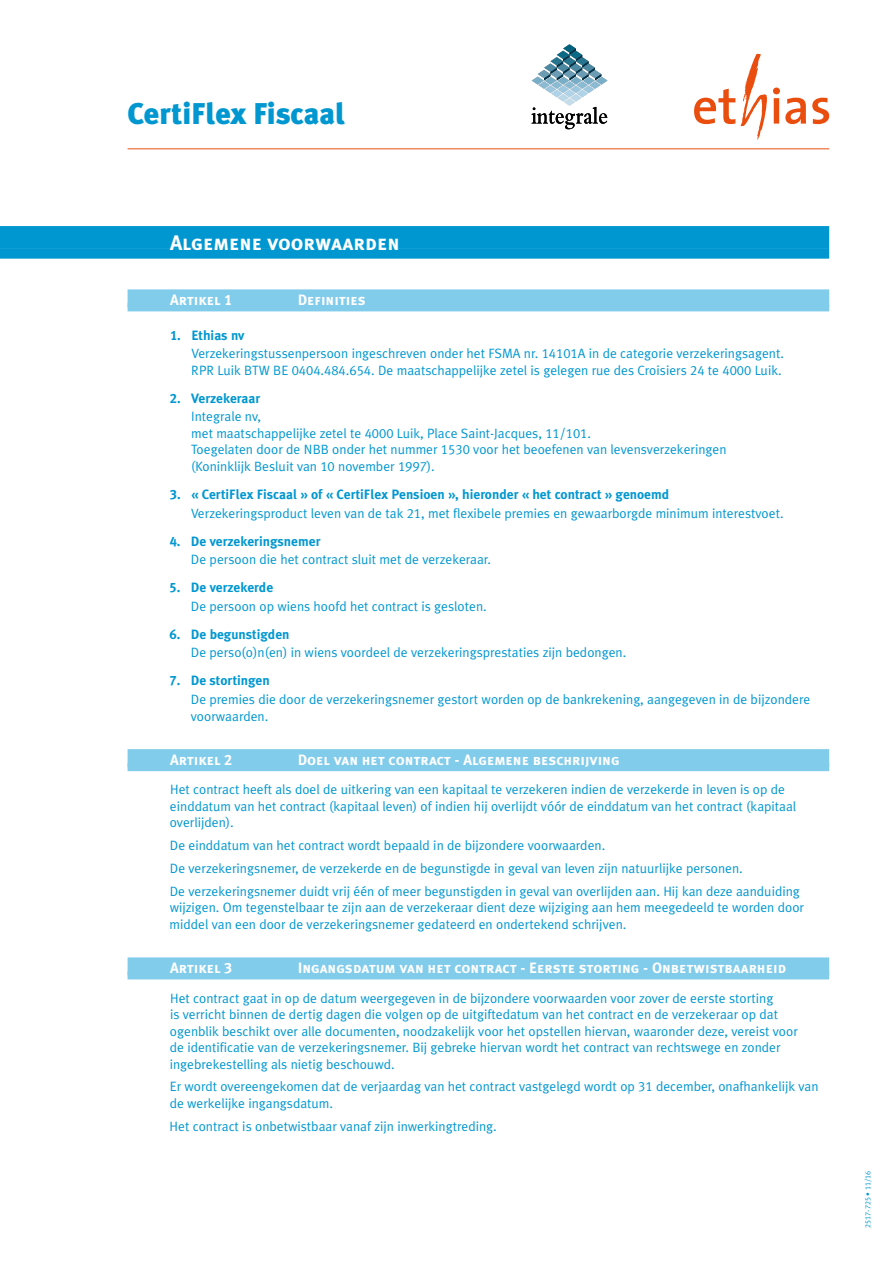
<style>
.page{position:relative;width:893px;height:1263px;background:#fff}
.page>*{position:absolute;margin:0;border:0;box-sizing:border-box;transform-origin:0 0}
.t1{font:900 30px "Meta Ethias";color:#0097d1}
.t2{font:21px "Meta Ethias Bold Caps";color:#fff}
.t3{font:15px "Meta Ethias Bold Caps";color:#fff}
.t4{font:13.5px/16.5px "Meta Ethias Normal";color:#0097d1}
.t5{font:700 13.5px "Meta Ethias";color:#0097d1}
.t6{font:7.5px "Meta Ethias Normal";color:#0097d1}
</style>
<div class="page">
<hr style="left:128px;top:148px;width:701px;height:1px;background:#e94e0f">
<svg style="left:741px;top:54px;width:26px;height:86px"></svg>
<svg style="left:694px;top:89px;width:41px;height:35px"></svg>
<svg style="left:773px;top:88px;width:33px;height:36px"></svg>
<svg style="left:812px;top:98px;width:17px;height:26px"></svg>
<svg style="left:531px;top:44px;width:77px;height:85px"></svg>
<div style="left:0;top:226px;width:829px;height:23px;background:#0097d1"></div>
<div style="left:0;top:248px;width:829px;height:11px;background:#0097d1"></div>
<div style="left:128px;top:289px;width:701px;height:18px;background:#81cbeb"></div>
<div style="left:128px;top:303px;width:701px;height:8px;background:#81cbeb"></div>
<div style="left:128px;top:749px;width:701px;height:18px;background:#81cbeb"></div>
<div style="left:128px;top:763px;width:701px;height:8px;background:#81cbeb"></div>
<div style="left:128px;top:957px;width:701px;height:18px;background:#81cbeb"></div>
<div style="left:128px;top:971px;width:701px;height:8px;background:#81cbeb"></div>
<h1 class="t1" style="left:128px;top:96px;width:219px">CertiFlex Fiscaal</h1>
<h2 class="t2" style="left:170px;top:231px;width:231px">Algemene voorwaarden</h2>
<p class="t3" style="left:170px;top:291px;width:64px">Artikel 1</p>
<p class="t3" style="left:298px;top:291px;width:70px">Definities</p>
<p class="t5" style="left:170px;top:327px;width:76px">1. Ethias nv</p>
<p class="t4" style="left:191px;top:345px;width:594px">Verzekeringstussenpersoon ingeschreven onder het FSMA nr. 14101A in de categorie verzekeringsagent.<br>RPR Luik BTW BE 0404.484.654. De maatschappelijke zetel is gelegen rue des Croisiers 24 te 4000 Luik.</p>
<p class="t5" style="left:170px;top:390px;width:92px">2. Verzekeraar</p>
<p class="t4" style="left:191px;top:408px;width:537px">Integrale nv,<br>met maatschappelijke zetel te 4000 Luik, Place Saint-Jacques, 11/101.<br>Toegelaten door de NBB onder het nummer 1530 voor het beoefenen van levensverzekeringen (Koninklijk Besluit van 10 november 1997).</p>
<p class="t5" style="left:170px;top:486px;width:501px">3. « CertiFlex Fiscaal » of « CertiFlex Pensioen », hieronder « het contract » genoemd</p>
<p class="t4" style="left:191px;top:504px;width:594px">Verzekeringsproduct leven van de tak 21, met flexibele premies en gewaarborgde minimum interestvoet.</p>
<p class="t5" style="left:170px;top:533px;width:152px">4. De verzekeringsnemer</p>
<p class="t4" style="left:191px;top:551px;width:302px">De persoon die het contract sluit met de verzekeraar.</p>
<p class="t5" style="left:170px;top:580px;width:105px">5. De verzekerde</p>
<p class="t4" style="left:191px;top:598px;width:297px">De persoon op wiens hoofd het contract is gesloten.</p>
<p class="t5" style="left:170px;top:626px;width:121px">6. De begunstigden</p>
<p class="t4" style="left:191px;top:644px;width:437px">De perso(o)n(en) in wiens voordeel de verzekeringsprestaties zijn bedongen.</p>
<p class="t5" style="left:170px;top:673px;width:102px">7. De stortingen</p>
<p class="t4" style="left:191px;top:691px;width:621px">De premies die door de verzekeringsnemer gestort worden op de bankrekening, aangegeven in de bijzondere voorwaarden.</p>
<p class="t3" style="left:170px;top:751px;width:64px">Artikel 2</p>
<p class="t3" style="left:298px;top:751px;width:323px">Doel van het contract - Algemene beschrijving</p>
<p class="t4" style="left:170px;top:781px;width:628px">Het contract heeft als doel de uitkering van een kapitaal te verzekeren indien de verzekerde in leven is op de einddatum van het contract (kapitaal leven) of indien hij overlijdt vóór de einddatum van het contract (kapitaal overlijden).</p>
<p class="t4" style="left:170px;top:834px;width:632px;line-height:23px">De einddatum van het contract wordt bepaald in de bijzondere voorwaarden.<br>De verzekeringsnemer, de verzekerde en de begunstigde in geval van leven zijn natuurlijke personen.<br>De verzekeringsnemer duidt vrij één of meer begunstigden in geval van overlijden aan. Hij kan deze aanduiding</p>
<p class="t4" style="left:170px;top:899px;width:636px">wijzigen. Om tegenstelbaar te zijn aan de verzekeraar dient deze wijziging aan hem meegedeeld te worden door middel van een door de verzekeringsnemer gedateerd en ondertekend schrijven.</p>
<p class="t3" style="left:170px;top:959px;width:64px">Artikel 3</p>
<p class="t3" style="left:298px;top:959px;width:490px">Ingangsdatum van het contract - Eerste storting - Onbetwistbaarheid</p>
<p class="t4" style="left:170px;top:989px;width:630px">Het contract gaat in op de datum weergegeven in de bijzondere voorwaarden voor zover de eerste storting<br>is verricht binnen de dertig dagen die volgen op de uitgiftedatum van het contract en de verzekeraar op dat ogenblik beschikt over alle documenten, noodzakelijk voor het opstellen hiervan, waaronder deze, vereist voor de identificatie van de verzekeringsnemer. Bij gebreke hiervan wordt het contract van rechtswege en zonder ingebrekestelling als nietig beschouwd.</p>
<p class="t4" style="left:170px;top:1078px;width:650px">Er wordt overeengekomen dat de verjaardag van het contract vastgelegd wordt op 31 december, onafhankelijk van de werkelijke ingangsdatum.</p>
<p class="t4" style="left:170px;top:1118px;width:329px">Het contract is onbetwistbaar vanaf zijn inwerkingtreding.</p>
<p class="t6" style="left:863px;top:1228px;width:58px;rotate:-90deg">2517-725 • 11/16</p>
</div>
